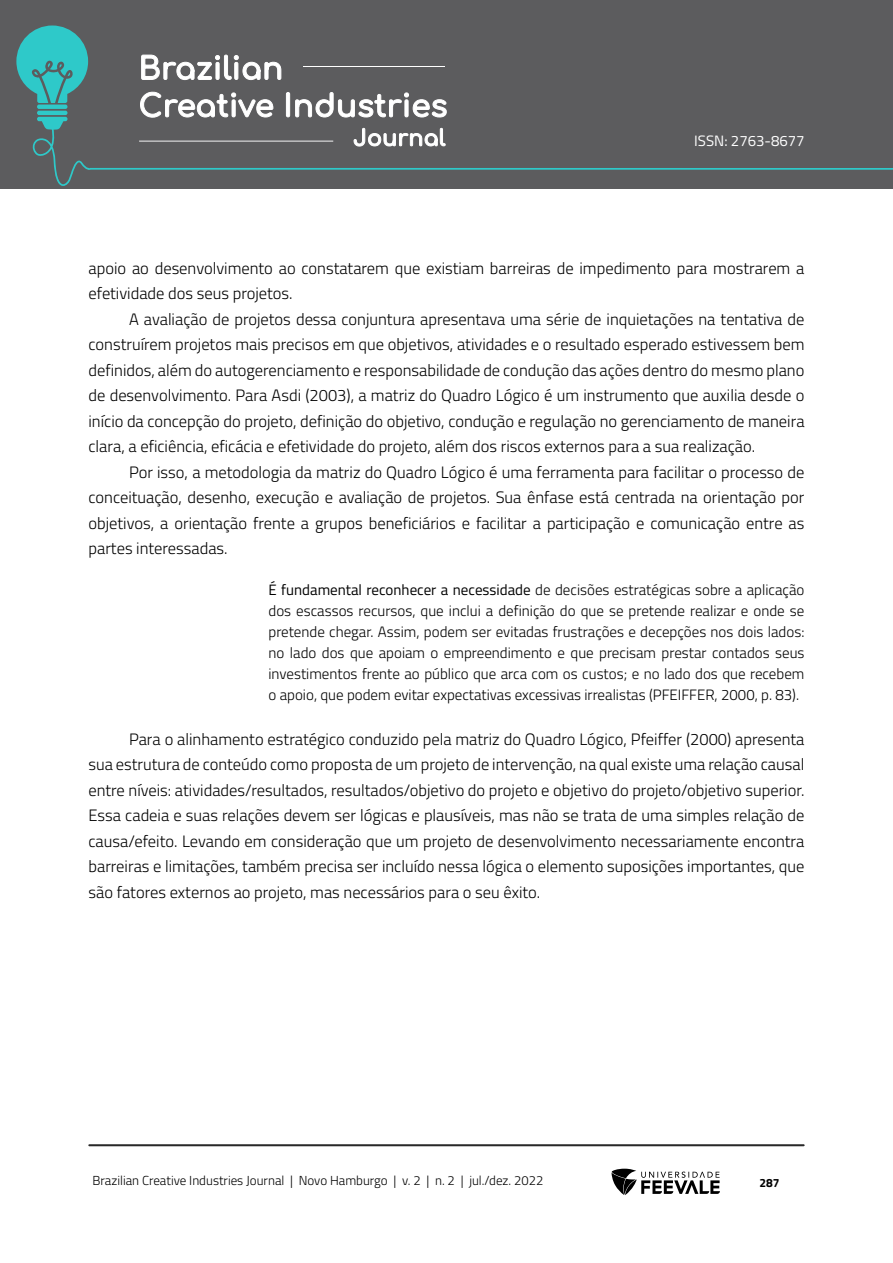
<style>
.page{position:relative;width:893px;height:1263px;background:#fff}
.page>*{position:absolute;margin:0;border:0;box-sizing:border-box;transform-origin:0 0}
.Corpo_de_texto{font:300 16.5px/25.5px "Titillium Web";color:#000;text-align:justify}
.Citação{font:300 15px/21px "Titillium Web";color:#000;text-align:justify}
.t1{font:15px "Titillium Web";color:#fff}
.t2{font:300 13.05px "Titillium Web";color:#000}
.t3{font:700 12px "Titillium Web";color:#000}
.s1{font-weight:400}
</style>
<div class="page">
<div style="left:0;top:0;width:893px;height:188px;background:#5c5c5e"></div>
<hr style="left:37px;top:111px;width:30px;height:4px;background:#2ec9c9;border-radius:2px">
<svg style="left:37px;top:117px;width:30px;height:11px"></svg>
<hr style="left:37px;top:105px;width:30px;height:4px;background:#2ec9c9;border-radius:2px">
<svg style="left:16px;top:26px;width:72px;height:77px"></svg>
<svg style="left:32px;top:128px;width:861px;height:58px"></svg>
<hr style="left:89px;top:1144px;width:715px;height:2px;background:#282828">
<svg style="left:611px;top:1169px;width:109px;height:26px"></svg>
<svg style="left:141px;top:54px;width:141px;height:26px"></svg>
<svg style="left:140px;top:91px;width:134px;height:27px"></svg>
<svg style="left:285px;top:92px;width:162px;height:26px"></svg>
<svg style="left:353px;top:127px;width:93px;height:20px"></svg>
<hr style="left:303px;top:66px;width:142px;height:1px;background:#fff">
<hr style="left:139px;top:141px;width:194px;height:1px;background:#fff">
<p class="t1" style="left:694px;top:130px;width:112px">ISSN: 2763-8677</p>
<p class="Corpo_de_texto" style="left:88px;top:254px;width:717px">apoio ao desenvolvimento ao constatarem que existiam barreiras de impedimento para mostrarem a efetividade dos seus projetos.</p>
<p class="Corpo_de_texto" style="left:88px;top:305px;width:718px;text-indent:40px">A avaliação de projetos dessa conjuntura apresentava uma série de inquietações na tentativa de construírem projetos mais precisos em que objetivos, atividades e o resultado esperado estivessem bem definidos, além do autogerenciamento e responsabilidade de condução das ações dentro do mesmo plano de desenvolvimento. Para Asdi (2003), a matriz do Quadro Lógico é um instrumento que auxilia desde o início da concepção do projeto, definição do objetivo, condução e regulação no gerenciamento de maneira clara, a eficiência, eficácia e efetividade do projeto, além dos riscos externos para a sua realização.</p>
<p class="Corpo_de_texto" style="left:88px;top:458px;width:717px;text-indent:40px">Por isso, a metodologia da matriz do Quadro Lógico é uma ferramenta para facilitar o processo de conceituação, desenho, execução e avaliação de projetos. Sua ênfase está centrada na orientação por objetivos, a orientação frente a grupos beneficiários e facilitar a participação e comunicação entre as partes interessadas.</p>
<p class="Citação" style="left:268px;top:578px;width:537px"><span class="s1">É fundamental reconhecer a necessidade</span> de decisões estratégicas sobre a aplicação dos escassos recursos, que inclui a definição do que se pretende realizar e onde se pretende chegar. Assim, podem ser evitadas frustrações e decepções nos dois lados: no lado dos que apoiam o empreendimento e que precisam prestar contados seus investimentos frente ao público que arca com os custos; e no lado dos que recebem o apoio, que podem evitar expectativas excessivas irrealistas (PFEIFFER, 2000, p. 83).</p>
<p class="Corpo_de_texto" style="left:88px;top:725px;width:717px;text-indent:40px">Para o alinhamento estratégico conduzido pela matriz do Quadro Lógico, Pfeiffer (2000) apresenta sua estrutura de conteúdo como proposta de um projeto de intervenção, na qual existe uma relação causal entre níveis: atividades/resultados, resultados/objetivo do projeto e objetivo do projeto/objetivo superior.<br>Essa cadeia e suas relações devem ser lógicas e plausíveis, mas não se trata de uma simples relação de causa/efeito. Levando em consideração que um projeto de desenvolvimento necessariamente encontra barreiras e limitações, também precisa ser incluído nessa lógica o elemento suposições importantes, que são fatores externos ao projeto, mas necessários para o seu êxito.</p>
<p class="t2" style="left:92px;top:1171px;width:452px">Brazilian Creative Industries Journal | Novo Hamburgo | v. 2 | n. 2 | jul./dez. 2022</p>
<p class="t3" style="left:759px;top:1174px;width:22px">287</p>
</div>
